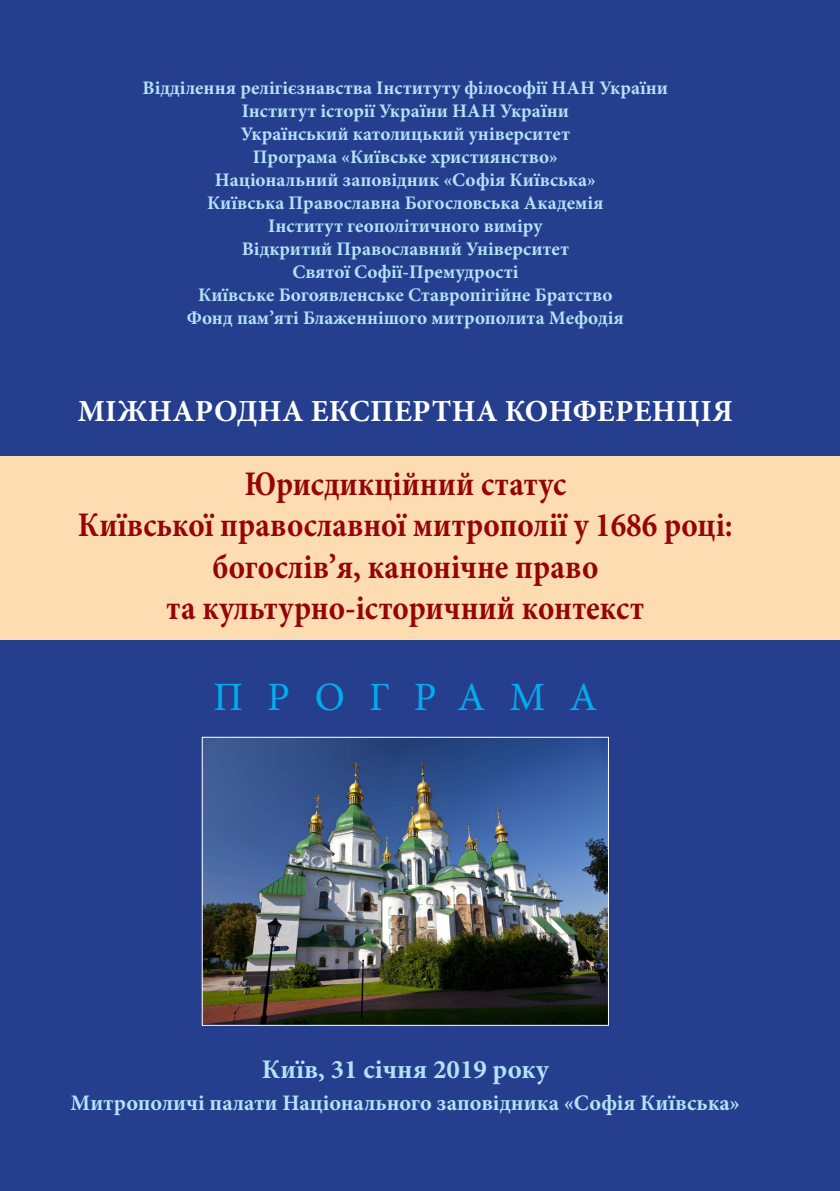
<style>
.page{position:relative;width:840px;height:1191px;background:#fff}
.page>*{position:absolute;margin:0;border:0;box-sizing:border-box;transform-origin:0 0}
.t1{font:40.2px "Minion Pro";letter-spacing:.6em;color:#00aeef}
.t2{font:700 34.4px/41.4px "Minion Pro";color:#940408;text-align:center;scale:.9 1}
.t3{font:700 30.6px "Minion Pro";letter-spacing:.01em;color:#fff}
.t4{font:700 26.8px "Minion Pro";color:#b3e3f9}
.t5{font:700 22.2px "Minion Pro";color:#b3e3f9}
.t6{font:700 19.2px/23px "Minion Pro";color:#b3e3f9;text-align:center}
</style>
<div class="page">
<div style="left:0;top:0;width:839px;height:1191px;background:#253f8e"></div>
<div style="left:0;top:456px;width:839px;height:184px;background:#fedcb1"></div>
<img style="left:204px;top:739px;width:402px;height:284px">
<div style="left:202px;top:737px;width:406px;height:288px;border:1px solid #fff"></div>
<p class="t6" style="left:142px;top:76px;width:527px">Відділення релігієзнавства Інституту філософії НАН України Інститут історії України НАН України<br>Український католицький університет<br>Програма «Київське християнство»<br>Національний заповідник «Софія Київська»<br>Київська Православна Богословська Академія<br>Інститут геополітичного виміру<br>Відкритий Православний Університет<br>Святої Софії-Премудрості<br>Київське Богоявленське Ставропігійне Братство<br>Фонд пам’яті Блаженнішого митрополита Мефодія</p>
<p class="t3" style="left:78px;top:390px;width:656px">МІЖНАРОДНА ЕКСПЕРТНА КОНФЕРЕНЦІЯ</p>
<p class="t2" style="left:78px;top:463px;width:728px">Юрисдикційний статус<br>Київської православної митрополії у 1686 році: богослів’я, канонічне право<br>та культурно-історичний контекст</p>
<p class="t1" style="left:213px;top:670px;width:385px">ПРОГРАМА</p>
<p class="t4" style="left:262px;top:1050px;width:288px">Київ, 31 січня 2019 року</p>
<p class="t5" style="left:71px;top:1087px;width:670px">Митрополичі палати Національного заповідника «Софія Київська»</p>
</div>
